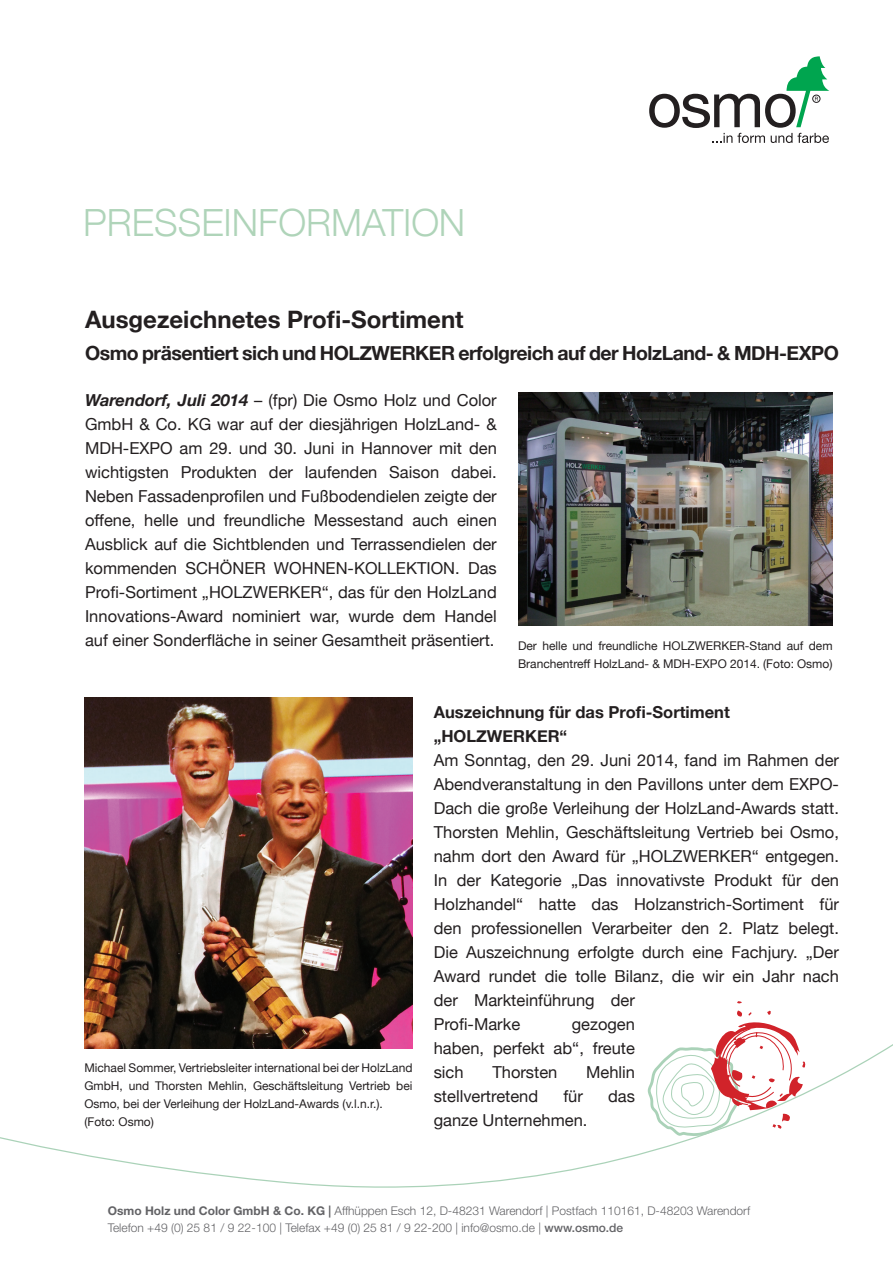
<style>
.page{position:relative;width:893px;height:1263px;background:#fff}
.page>*{position:absolute;margin:0;border:0;box-sizing:border-box;transform-origin:0 0}
.t1{font:300 37.5px "Helvetica Neue";color:#afd4b9}
.t2{font:300 37.5px "Helvetica Neue";letter-spacing:.05em;color:#aad2b8}
.t3{font:700 24px "Helvetica Neue";color:#231f20}
.t4{font:700 19.5px "Helvetica Neue";letter-spacing:-.025em;color:#231f20}
.t5{font:16.5px/24px "Helvetica Neue";color:#231f20;text-align:justify}
.t6{font:700 16.5px/24px "Helvetica Neue";color:#231f20}
.t7{font:12px/18px "Helvetica Neue";color:#231f20}
.t8{font:300 12px/16.5px "Helvetica Neue";color:#636366}
.s1{font-weight:700;font-style:italic}
.s2{font-weight:700}
.s3{font-weight:500}
</style>
<div class="page">
<svg style="left:649px;top:56px;width:180px;height:87px"></svg>
<svg style="left:0;top:982px;width:893px;height:206px"></svg>
<svg style="left:737px;top:1000px;width:5px;height:4px"></svg>
<svg style="left:646px;top:1010px;width:160px;height:128px"></svg>
<img style="left:518px;top:392px;width:314px;height:233px">
<img style="left:84px;top:698px;width:328px;height:350px">
<h1 class="t2" style="left:108px;top:198px;width:415px">Presseinformation</h1>
<h1 class="t1" style="left:83px;top:192px;width:383px">PRESSEINFORMATION</h1>
<h2 class="t3" style="left:85px;top:301px;width:380px">Ausgezeichnetes Profi-Sortiment</h2>
<p class="t4" style="left:85px;top:338px;width:755px">Osmo präsentiert sich und HOLZWERKER erfolgreich auf der HolzLand- &amp; MDH-EXPO</p>
<p class="t5" style="left:85px;top:389px;width:413px"><span class="s1">Warendorf, Juli 2014</span> – (fpr) Die Osmo Holz und Color GmbH &amp; Co. KG war auf der diesjährigen HolzLand- &amp; MDH-EXPO am 29. und 30. Juni in Hannover mit den wichtigsten Produkten der laufenden Saison dabei.<br>Neben Fassadenprofilen und Fußbodendielen zeigte der offene, helle und freundliche Messestand auch einen Ausblick auf die Sichtblenden und Terrassendielen der kommenden SCHÖNER WOHNEN-KOLLEKTION. Das Profi-Sortiment „HOLZWERKER“, das für den HolzLand Innovations-Award nominiert war, wurde dem Handel auf einer Sonderfläche in seiner Gesamtheit präsentiert.</p>
<p class="t7" style="left:518px;top:637px;width:316px">Der helle und freundliche HOLZWERKER-Stand auf dem<br>Branchentreff HolzLand- &amp; MDH-EXPO 2014. (Foto: Osmo)</p>
<p class="t7" style="left:84px;top:1059px;width:330px">Michael Sommer, Vertriebsleiter international bei der HolzLand GmbH, und Thorsten Mehlin, Geschäftsleitung Vertrieb bei Osmo, bei der Verleihung der HolzLand-Awards (v.l.n.r.). (Foto: Osmo)</p>
<p class="t6" style="left:434px;top:700px;width:298px">Auszeichnung für das Profi-Sortiment „HOLZWERKER“</p>
<p class="t5" style="left:434px;top:749px;width:407px;text-align:left">Am Sonntag, den 29. Juni 2014, fand im Rahmen der Abendveranstaltung in den Pavillons unter dem EXPO-Dach die große Verleihung der HolzLand-Awards statt.<br>Thorsten Mehlin, Geschäftsleitung Vertrieb bei Osmo, nahm dort den Award für „HOLZWERKER“ entgegen.<br>In der Kategorie „Das innovativste Produkt für den Holzhandel“ hatte das Holzanstrich-Sortiment für den professionellen Verarbeiter den 2. Platz belegt.<br>Die Auszeichnung erfolgte durch eine Fachjury. „Der Award rundet die tolle Bilanz, die wir ein Jahr nach der Markteinführung der<br>Profi-Marke</p>
<p class="t5" style="left:434px;top:1013px;width:203px;text-indent:138px">gezogen haben, perfekt ab“, freute sich</p>
<p class="t5" style="left:492px;top:1061px;width:67px">Thorsten</p>
<p class="t5" style="left:586px;top:1061px;width:50px">Mehlin</p>
<p class="t5" style="left:434px;top:1085px;width:106px">stellvertretend</p>
<p class="t5" style="left:563px;top:1085px;width:21px">für</p>
<p class="t5" style="left:608px;top:1085px;width:28px">das</p>
<p class="t5" style="left:434px;top:1109px;width:155px">ganze Unternehmen.</p>
<p class="t8" style="left:108px;top:1202px;width:644px"><span class="s2">Osmo Holz und Color GmbH &amp; Co. KG |</span> affhüppen esch 12, D-48231 Warendorf | Postfach 110161, D-48203 Warendorf telefon +49 (0) 25 81 / 9 22-100 | telefax +49 (0) 25 81 / 9 22-200 | info@osmo.de | <span class="s3">www.osmo.de</span></p>
</div>
